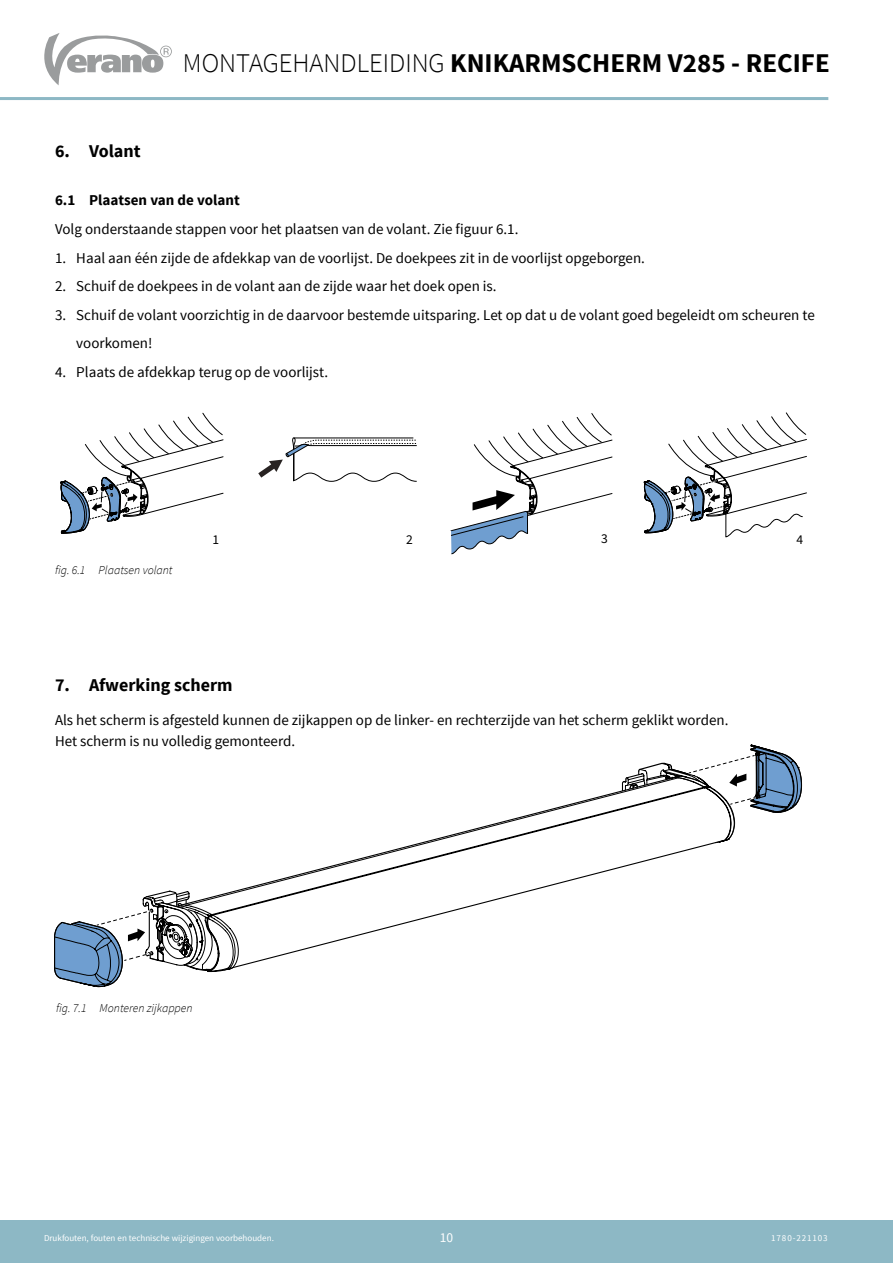
<style>
.page{position:relative;width:893px;height:1263px;background:#fff}
.page>*{position:absolute;margin:0;border:0;box-sizing:border-box;transform-origin:0 0}
.t1{font:700 27px "Source Sans Pro";color:#000}
.t2{font:700 18px "Source Sans Pro";color:#000}
.t3{font:15px/28.5px "Source Sans Pro";color:#000}
.t4{font:700 15px "Source Sans Pro";color:#000}
.t5{font:13.5px "Source Sans Pro";color:#000}
.t6{font:13.5px "Source Sans Pro";color:#fff}
.t7{font:italic 300 12px "Source Sans Pro";color:#000}
.t8{font:9px "Source Sans Pro";color:#fff}
.t9{font:9px "Source Sans Pro";letter-spacing:.1em;color:#fff}
.s1{font-weight:300}
</style>
<div class="page">
<svg style="left:44px;top:33px;width:128px;height:52px"></svg>
<hr style="left:0;top:97px;width:828px;height:3px;background:#8db8c5">
<div style="left:0;top:1220px;width:893px;height:43px;background:#8db8c5"></div>
<svg style="left:204px;top:762px;width:532px;height:194px"></svg>
<svg style="left:687px;top:745px;width:115px;height:75px"></svg>
<svg style="left:54px;top:890px;width:150px;height:97px"></svg>
<svg style="left:258px;top:437px;width:159px;height:45px"></svg>
<svg style="left:60px;top:413px;width:164px;height:121px"></svg>
<svg style="left:450px;top:413px;width:163px;height:141px"></svg>
<svg style="left:643px;top:412px;width:164px;height:126px"></svg>
<p class="t2" style="left:55px;top:139px;width:87px">6. Volant</p>
<h1 class="t1" style="left:183px;top:46px;width:648px"><span class="s1">MONTAGEHANDLEIDING</span> KNIKARMSCHERM V285 - RECIFE</h1>
<p class="t4" style="left:55px;top:190px;width:186px">6.1 Plaatsen van de volant</p>
<p class="t3" style="left:55px;top:215px;width:465px">Volg onderstaande stappen voor het plaatsen van de volant. Zie figuur 6.1.</p>
<p class="t3" style="left:55px;top:244px;width:591px">1. Haal aan één zijde de afdekkap van de voorlijst. De doekpees zit in de voorlijst opgeborgen.</p>
<p class="t3" style="left:55px;top:272px;width:443px">2. Schuif de doekpees in de volant aan de zijde waar het doek open is.</p>
<p class="t3" style="left:76px;top:301px;width:740px;text-indent:-21px">3. Schuif de volant voorzichtig in de daarvoor bestemde uitsparing. Let op dat u de volant goed begeleidt om scheuren te voorkomen!</p>
<p class="t3" style="left:55px;top:358px;width:275px">4. Plaats de afdekkap terug op de voorlijst.</p>
<p class="t7" style="left:55px;top:562px;width:119px">fig. 6.1 Plaatsen volant</p>
<p class="t5" style="left:213px;top:531px;width:8px">1</p>
<p class="t5" style="left:406px;top:531px;width:8px">2</p>
<p class="t5" style="left:601px;top:530px;width:8px">3</p>
<p class="t5" style="left:796px;top:531px;width:8px">4</p>
<p class="t2" style="left:55px;top:674px;width:179px">7. Afwerking scherm</p>
<p class="t3" style="left:55px;top:710px;width:675px;line-height:21px">Als het scherm is afgesteld kunnen de zijkappen op de linker- en rechterzijde van het scherm geklikt worden.<br>Het scherm is nu volledig gemonteerd.</p>
<p class="t7" style="left:56px;top:1001px;width:138px">fig. 7.1 Monteren zijkappen</p>
<p class="t8" style="left:44px;top:1233px;width:231px">Drukfouten, fouten en technische wijzigingen voorbehouden.</p>
<p class="t6" style="left:440px;top:1229px;width:15px">10</p>
<p class="t9" style="left:771px;top:1233px;width:58px">1780-221103</p>
</div>
